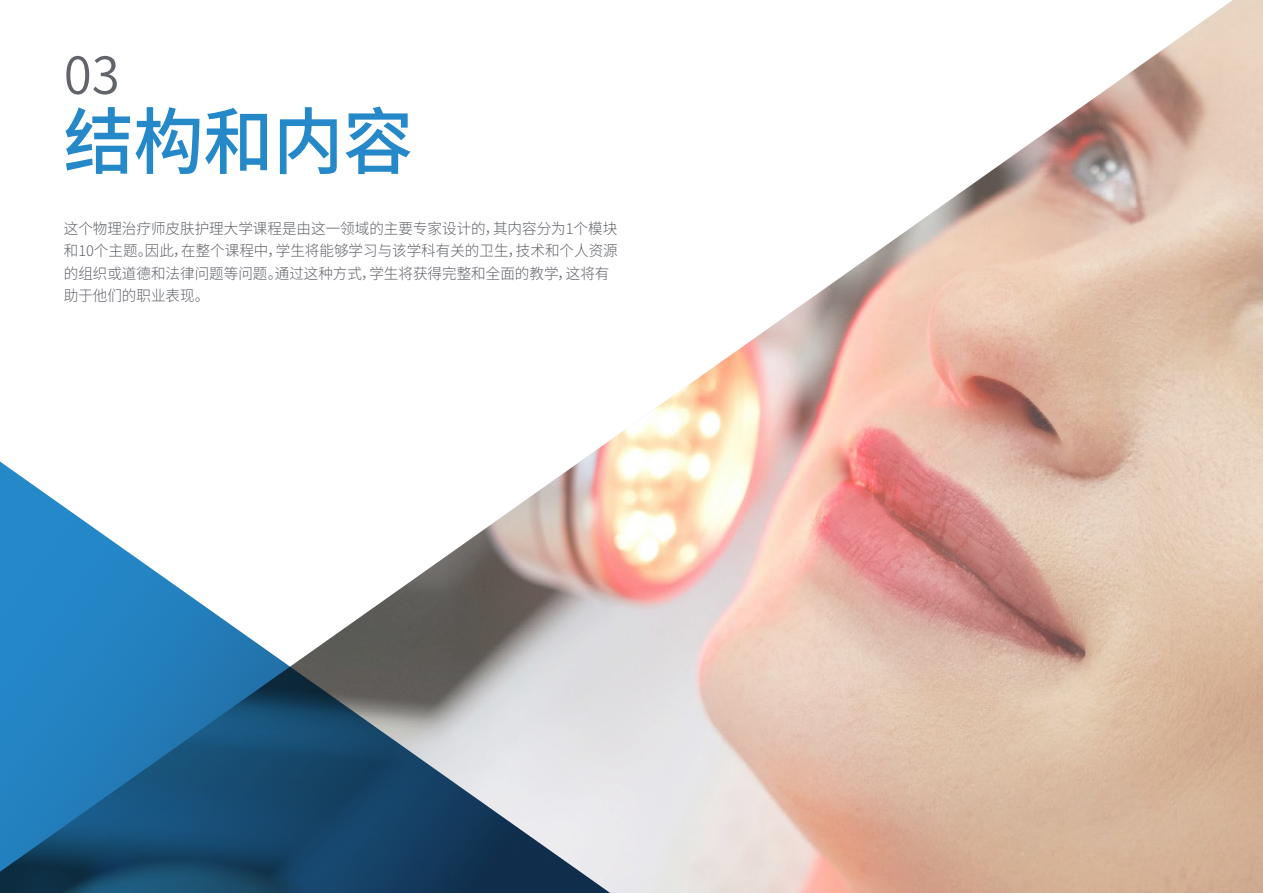
<style>
.page{position:relative;width:1263px;height:893px;background:#fff}
.page>*{position:absolute;margin:0;border:0;box-sizing:border-box;transform-origin:0 0}
.t1{font:500 72px "Source Han Sans CN";color:#2488c9}
.t2{font:52.5px "Source Han Sans CN";color:#61646a}
.t3{font:300 15px/22.5px "Source Han Sans CN";color:#61646a}
</style>
<div class="page">
<img style="left:602px;top:0;width:661px;height:893px">
<svg style="left:0;top:446px;width:640px;height:447px"></svg>
<h2 class="t2" style="left:64px;top:45px;width:57px">03</h2>
<h1 class="t1" style="left:64px;top:101px;width:351px">结构和内容</h1>
<p class="t3" style="left:64px;top:217px;width:555px">这个物理治疗师皮肤护理大学课程是由这一领域的主要专家设计的，其内容分为1个模块和10个主题。因此，在整个课程中，学生将能够学习与该学科有关的卫生，技术和个人资源的组织或道德和法律问题等问题。通过这种方式，学生将获得完整和全面的教学，这将有助于他们的职业表现。</p>
</div>
